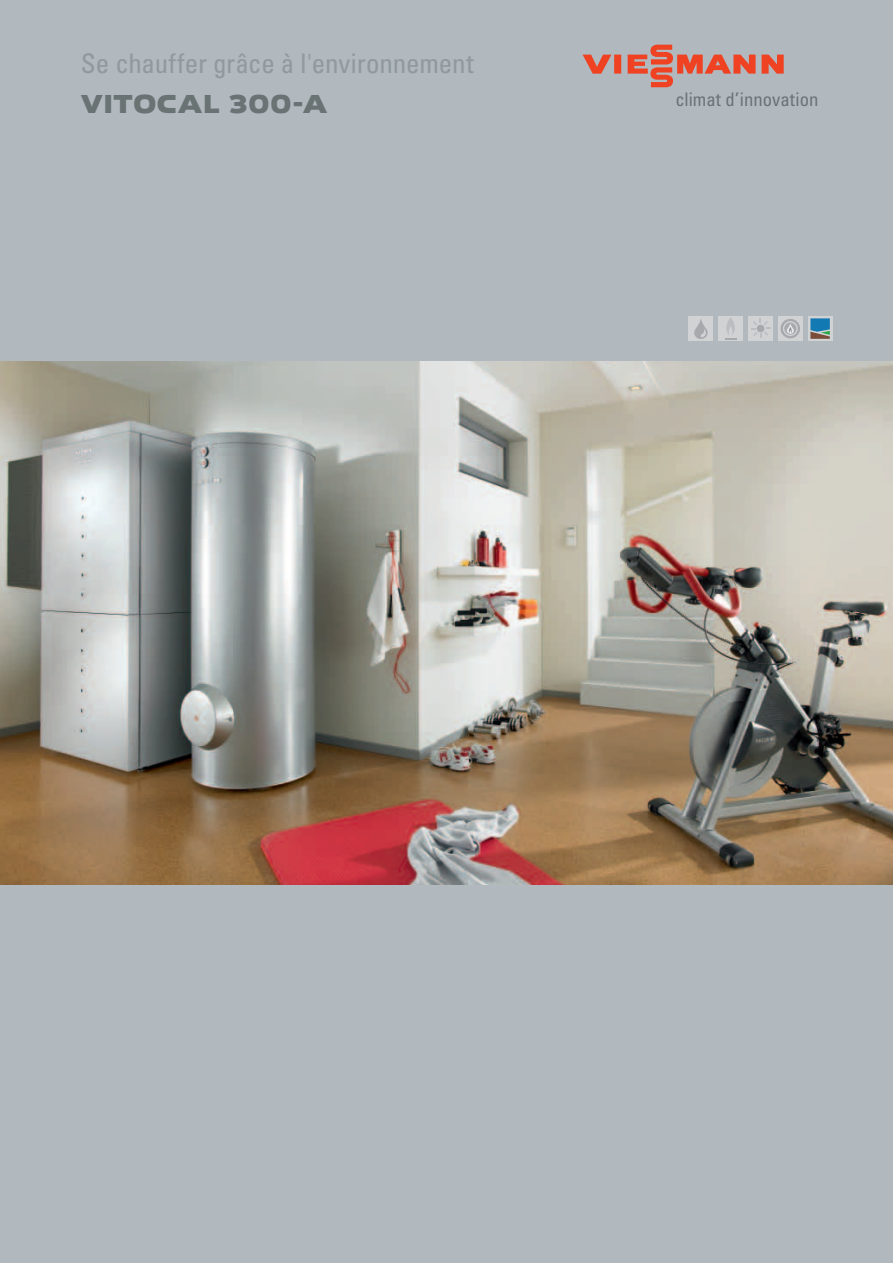
<style>
.page{position:relative;width:893px;height:1263px;background:#b1b9bf}
.page>*{position:absolute;margin:0;border:0;box-sizing:border-box;transform-origin:0 0}
.t1{font:condensed 27px "Univers LTCYR 57";letter-spacing:-.005em;color:#90999c}
.t2{font:27px "VIESSMANN Normal";letter-spacing:-.01em;color:#697374}
.t3{font:condensed 18.75px "Univers";color:#697374}
</style>
<div class="page">
<div style="left:808px;top:317px;width:24px;height:24px;background:#d1d2d4"></div>
<svg style="left:810px;top:318px;width:20px;height:21px"></svg>
<div style="left:748px;top:317px;width:25px;height:24px;background:#d1d2d4"></div>
<svg style="left:751px;top:319px;width:19px;height:19px"></svg>
<div style="left:778px;top:317px;width:24px;height:24px;background:#d1d2d4"></div>
<div style="left:780px;top:319px;width:20px;height:19px;background:#a8a9ad;border-radius:50%"></div>
<svg style="left:783px;top:321px;width:15px;height:15px"></svg>
<div style="left:718px;top:316px;width:25px;height:25px;background:#d1d2d4"></div>
<svg style="left:725px;top:318px;width:12px;height:21px"></svg>
<div style="left:689px;top:317px;width:24px;height:24px;background:#d1d2d4"></div>
<svg style="left:694px;top:319px;width:14px;height:20px"></svg>
<svg style="left:583px;top:45px;width:201px;height:43px"></svg>
<img style="left:0;top:361px;width:893px;height:523px">
<p class="t1" style="left:81px;top:46px;width:394px">Se chauffer grâce à l'environnement</p>
<p class="t2" style="left:81px;top:86px;width:248px">VITOCAL 300-A</p>
<p class="t3" style="left:675px;top:88px;width:144px">climat d’innovation</p>
</div>
